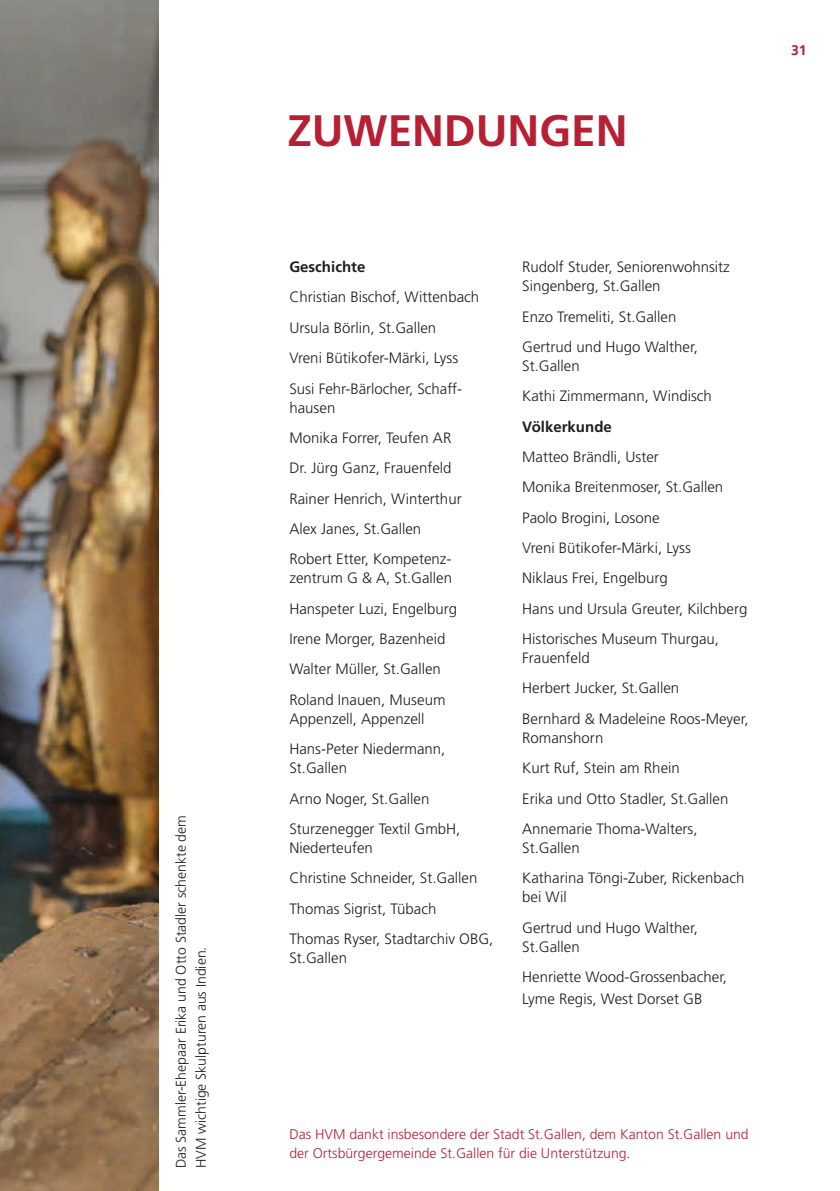
<style>
.page{position:relative;width:840px;height:1191px;background:#fff}
.page>*{position:absolute;margin:0;border:0;box-sizing:border-box;transform-origin:0 0}
.t1{font:700 44px "Frutiger LT Std";color:#b71f34}
.t2{font:300 15px/30.4px "Frutiger LT Std";color:#1d1d1b}
.t3{font:700 15px "Frutiger LT Std";color:#1d1d1b}
.t4{font:300 14px/19px "Frutiger LT Std";color:#b71f34}
.t5{font:300 14px/20px "Frutiger LT Std";color:#1d1d1b}
.t6{font:700 14px "Frutiger LT Std";color:#b71f34}
</style>
<div class="page">
<img style="left:0;top:0;width:159px;height:1191px">
<p class="t5" style="left:171px;top:1168px;width:355px;rotate:-90deg">Das Sammler-Ehepaar Erika und Otto Stadler schenkte dem<br>HVM wichtige Skulpturen aus Indien.</p>
<h1 class="t1" style="left:287px;top:105px;width:341px">ZUWENDUNGEN</h1>
<p class="t6" style="left:790px;top:42px;width:17px">31</p>
<p class="t3" style="left:289px;top:258px;width:77px">Geschichte</p>
<p class="t2" style="left:289px;top:282px;width:191px">Christian Bischof, Wittenbach<br>Ursula Börlin, St.Gallen<br>Vreni Bütikofer-Märki, Lyss<br>Susi Fehr-Bärlocher, Schaff-</p>
<p class="t2" style="left:289px;top:392px;width:174px">hausen<br>Monika Forrer, Teufen AR<br>Dr. Jürg Ganz, Frauenfeld<br>Rainer Henrich, Winterthur<br>Alex Janes, St.Gallen<br>Robert Etter, Kompetenz-</p>
<p class="t2" style="left:289px;top:563px;width:169px">zentrum G &amp; A, St.Gallen<br>Hanspeter Luzi, Engelburg<br>Irene Morger, Bazenheid<br>Walter Müller, St.Gallen<br>Roland Inauen, Museum</p>
<p class="t2" style="left:289px;top:703px;width:157px">Appenzell, Appenzell<br>Hans-Peter Niedermann,</p>
<p class="t2" style="left:289px;top:753px;width:172px">St.Gallen<br>Arno Noger, St.Gallen<br>Sturzenegger Textil GmbH,</p>
<p class="t2" style="left:289px;top:832px;width:205px">Niederteufen<br>Christine Schneider, St.Gallen<br>Thomas Sigrist, Tübach<br>Thomas Ryser, Stadtarchiv OBG,</p>
<p class="t2" style="left:289px;top:942px;width:59px">St.Gallen</p>
<p class="t2" style="left:522px;top:258px;width:209px;line-height:19px">Rudolf Studer, Seniorenwohnsitz<br>Singenberg, St.Gallen</p>
<p class="t2" style="left:522px;top:301px;width:177px">Enzo Tremeliti, St.Gallen<br>Gertrud und Hugo Walther,</p>
<p class="t2" style="left:522px;top:351px;width:191px">St.Gallen<br>Kathi Zimmermann, Windisch</p>
<p class="t3" style="left:522px;top:417px;width:91px">Völkerkunde</p>
<p class="t2" style="left:522px;top:442px;width:227px">Matteo Brändli, Uster<br>Monika Breitenmoser, St.Gallen<br>Paolo Brogini, Losone<br>Vreni Bütikofer-Märki, Lyss<br>Niklaus Frei, Engelburg<br>Hans und Ursula Greuter, Kilchberg<br>Historisches Museum Thurgau,</p>
<p class="t2" style="left:522px;top:643px;width:228px">Frauenfeld<br>Herbert Jucker, St.Gallen<br>Bernhard &amp; Madeleine Roos-Meyer,</p>
<p class="t2" style="left:522px;top:722px;width:208px">Romanshorn<br>Kurt Ruf, Stein am Rhein<br>Erika und Otto Stadler, St.Gallen<br>Annemarie Thoma-Walters,</p>
<p class="t2" style="left:522px;top:832px;width:223px">St.Gallen<br>Katharina Töngi-Zuber, Rickenbach</p>
<p class="t2" style="left:522px;top:882px;width:177px">bei Wil<br>Gertrud und Hugo Walther,</p>
<p class="t2" style="left:522px;top:931px;width:206px">St.Gallen<br>Henriette Wood-Grossenbacher,</p>
<p class="t2" style="left:522px;top:983px;width:182px">Lyme Regis, West Dorset GB</p>
<p class="t4" style="left:289px;top:1125px;width:460px">Das HVM dankt insbesondere der Stadt St.Gallen, dem Kanton St.Gallen und der Ortsbürgergemeinde St.Gallen für die Unterstützung.</p>
</div>
